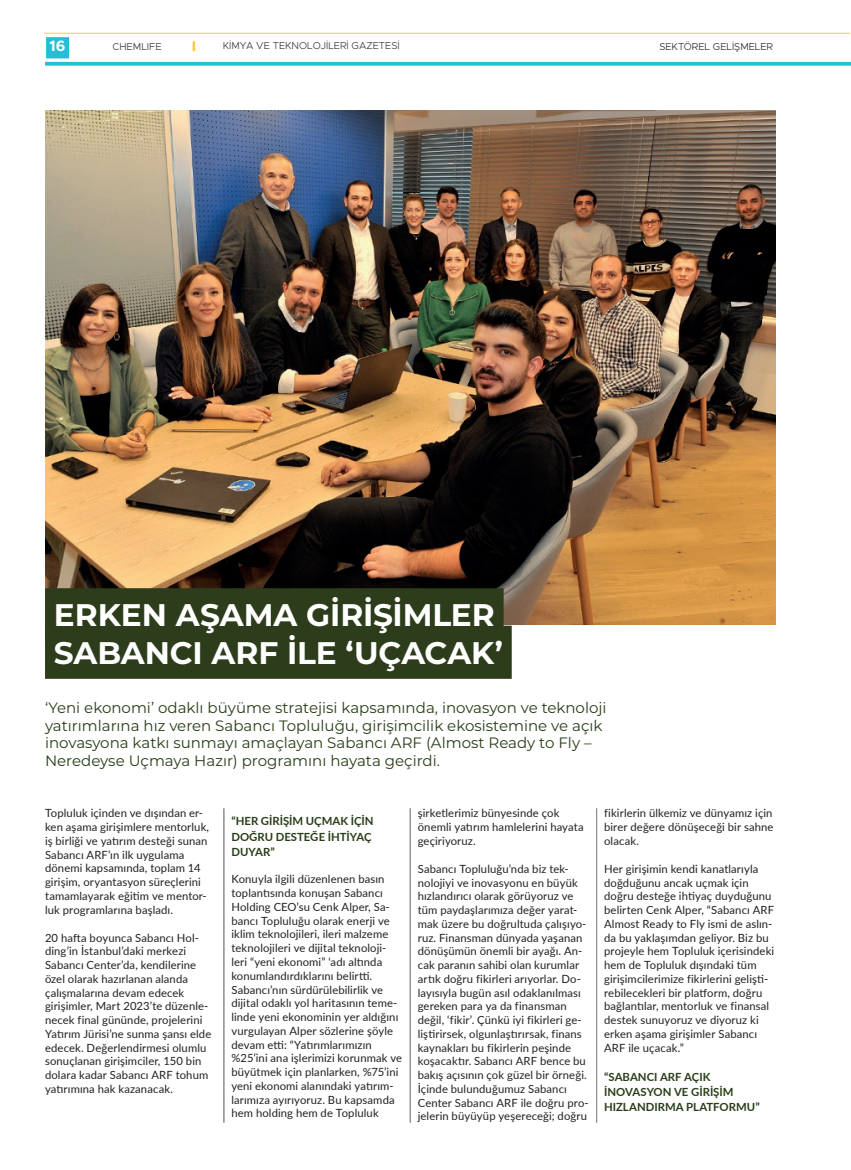
<style>
.page{position:relative;width:851px;height:1170px;background:#fff}
.page>*{position:absolute;margin:0;border:0;box-sizing:border-box;transform-origin:0 0}
.t1{font:700 31.12px/37.4px "Montserrat";color:#fff}
.t2{font:15px/17.5px "Montserrat";color:#283d18}
.t3{font:700 15px "Metropolis";color:#fff}
.t4{font:11.25px/13.8px "Lato";letter-spacing:.01em;color:#231f20}
.t5{font:700 11.25px/15px "Lato";color:#283d18}
.t6{font:300 10px "Metropolis";color:#312f30}
.t7{font:300 10px "Metropolis";color:#231f20}
.t8{font:10px "Metropolis";color:#4a4b4c}
</style>
<div class="page">
<img style="left:45px;top:111px;width:730px;height:514px">
<div style="left:45px;top:588px;width:458px;height:53px;background:#2d3d1c"></div>
<div style="left:45px;top:625px;width:466px;height:53px;background:#2d3d1c"></div>
<hr style="left:224px;top:808px;width:1px;height:314px;background:#8a8c8f">
<hr style="left:410px;top:808px;width:1px;height:314px;background:#8a8c8f">
<hr style="left:596px;top:808px;width:1px;height:314px;background:#8a8c8f">
<div style="left:46px;top:37px;width:23px;height:21px;background:#23bfd8"></div>
<hr style="left:44px;top:33px;width:806px;height:1px;background:#fec93a">
<svg style="left:45px;top:62px;width:805px;height:4px;background:#37c5db"></svg>
<svg style="left:192px;top:41px;width:3px;height:10px"></svg>
<h2 class="t3" style="left:50px;top:37px;width:17px">16</h2>
<p class="t8" style="left:112px;top:40px;width:51px">CHEMLIFE</p>
<p class="t6" style="left:223px;top:40px;width:178px">KIMYA VE TEKNOLOJILERI GAZETESI</p>
<p class="t7" style="left:659px;top:41px;width:115px">SEKTÖREL GELIŞMELER</p>
<h1 class="t1" style="left:54px;top:595px;width:450px">ERKEN AŞAMA GI RIŞI MLER<br>SABANCI ARF I LE ‘UÇACAK’</h1>
<p class="t2" style="left:45px;top:698px;width:563px">‘Yeni ekonomi’ odaklı büyüme stratejisi kapsamında, inovasyon ve teknoloji yatırımlarına hız veren Sabancı Topluluğu, girişimcilik ekosistemine ve açık inovasyona katkı sunmayı amaçlayan Sabancı ARF (Almost Ready to Fly – Neredeyse Uçmaya Hazır) programını hayata geçirdi.</p>
<p class="t4" style="left:45px;top:805px;width:166px">Topluluk içinden ve dışından er&shy;ken aşama girişimlere mentorluk, iş birliği ve yatırım desteği sunan<br>Sabancı ARF’ın ilk uygulama dönemi kapsamında, toplam 14 girişim, oryantasyon süreçlerini tamamlayarak eğitim ve mentor&shy;luk programlarına başladı.</p>
<p class="t4" style="left:45px;top:930px;width:168px">20 hafta boyunca Sabancı Hol&shy;ding’in İstanbul’daki merkezi<br>Sabancı Center’da, kendilerine özel olarak hazırlanan alanda çalışmalarına devam edecek girişimler, Mart 2023’te düzenle&shy;necek final gününde, projelerini<br>Yatırım Jürisi’ne sunma şansı elde edecek. Değerlendirmesi olumlu sonuçlanan girişimciler, 150 bin dolara kadar Sabancı ARF tohum yatırımına hak kazanacak.</p>
<p class="t5" style="left:231px;top:813px;width:144px">“HER GİRİŞİM UÇMAK İÇİN<br>DOĞRU DESTEĞE İHTİYAÇ<br>DUYAR”</p>
<p class="t4" style="left:231px;top:871px;width:172px">Konuyla ilgili düzenlenen basın toplantısında konuşan Sabancı Holding CEO’su Cenk Alper, Sa&shy;bancı Topluluğu olarak enerji ve iklim teknolojileri, ileri malzeme teknolojileri ve dijital teknoloji&shy;leri “yeni ekonomi” ‘adı altında konumlandırdıklarını belirtti.<br>Sabancı’nın sürdürülebilirlik ve dijital odaklı yol haritasının teme&shy;linde yeni ekonominin yer aldığını vurgulayan Alper sözlerine şöyle devam etti: “Yatırımlarımızın %25’ini ana işlerimizi korunmak ve büyütmek için planlarken, %75’ini yeni ekonomi alanındaki yatırım&shy;larımıza ayırıyoruz. Bu kapsamda hem holding hem de Topluluk</p>
<p class="t4" style="left:417px;top:805px;width:167px">şirketlerimiz bünyesinde çok önemli yatırım hamlelerini hayata geçiriyoruz.</p>
<p class="t4" style="left:417px;top:861px;width:172px">Sabancı Topluluğu’nda biz tek&shy;nolojiyi ve inovasyonu en büyük hızlandırıcı olarak görüyoruz ve tüm paydaşlarımıza değer yarat&shy;mak üzere bu doğrultuda çalışıyo&shy;ruz. Finansman dünyada yaşanan dönüşümün önemli bir ayağı. An&shy;cak paranın sahibi olan kurumlar artık doğru fikirleri arıyorlar. Do&shy;layısıyla bugün asıl odaklanılması gereken para ya da finansman değil, ‘fikir’. Çünkü iyi fikirleri ge&shy;liştirirsek, olgunlaştırırsak, finans kaynakları bu fikirlerin peşinde koşacaktır. Sabancı ARF bence bu bakış açısının çok güzel bir örneği.<br>İçinde bulunduğumuz Sabancı Center Sabancı ARF ile doğru pro&shy;jelerin büyüyüp yeşereceği; doğru</p>
<p class="t4" style="left:604px;top:805px;width:171px;text-align:justify">fikirlerin ülkemiz ve dünyamız için birer değere dönüşeceği bir sahne olacak.</p>
<p class="t4" style="left:604px;top:861px;width:172px">Her girişimin kendi kanatlarıyla doğduğunu ancak uçmak için doğru desteğe ihtiyaç duyduğunu belirten Cenk Alper, “Sabancı ARF<br>Almost Ready to Fly ismi de aslın&shy;da bu yaklaşımdan geliyor. Biz bu projeyle hem Topluluk içerisindeki hem de Topluluk dışındaki tüm girişimcilerimize fikirlerini gelişti&shy;rebilecekleri bir platform, doğru bağlantılar, mentorluk ve finansal destek sunuyoruz ve diyoruz ki erken aşama girişimler Sabancı<br>ARF ile uçacak.”</p>
<p class="t5" style="left:604px;top:1068px;width:157px">“SABANCI ARF AÇIK<br>İNOVASYON VE GİRİŞİM<br>HIZLANDIRMA PLATFORMU”</p>
</div>
